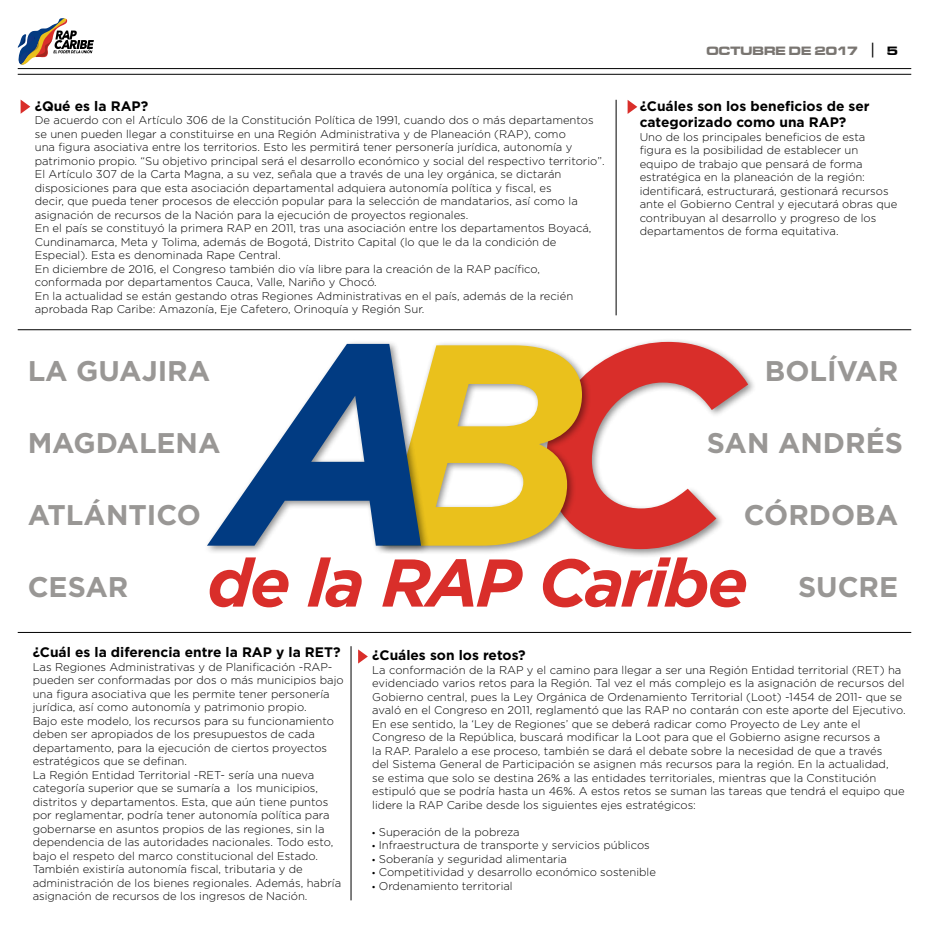
<style>
.page{position:relative;width:929px;height:929px;background:#fff}
.page>*{position:absolute;margin:0;border:0;box-sizing:border-box;transform-origin:0 0}
.t1{font:italic 700 67.25px "Gotham";letter-spacing:-.04em;color:#d92e2a}
.t2{font:700 28.38px "Gotham";color:#999795}
.t3{font:700 13.75px/16.5px "Gotham";color:#000}
.t4{font:12.5px "Microgramma D Bold Exte";color:#797571}
.t5{font:300 11.25px/13.5px "Gotham";color:#000}
.s1{font-family:"Tw Cen";font-size:17.5px;color:#000}
.s2{color:#000}
.s3{font-family:"Myriad Pro";font-weight:400}
</style>
<div class="page">
<hr style="left:18px;top:68px;width:893px;height:1px;background:#000">
<hr style="left:18px;top:74px;width:893px;height:1px;background:#000">
<svg style="left:18px;top:18px;width:76px;height:47px"></svg>
<div style="left:541px;top:337px;width:215px;height:221px;background:#000;opacity:.45"></div>
<svg style="left:591px;top:342px;width:157px;height:207px"></svg>
<div style="left:379px;top:341px;width:212px;height:213px;background:#000;opacity:.45"></div>
<svg style="left:430px;top:345px;width:152px;height:200px;fill:#eac11c"></svg>
<div style="left:203px;top:339px;width:227px;height:216px;background:#000;opacity:.45"></div>
<svg style="left:207px;top:344px;width:214px;height:201px"></svg>
<svg style="left:358px;top:649px;width:10px;height:14px"></svg>
<svg style="left:627px;top:100px;width:10px;height:14px"></svg>
<svg style="left:21px;top:100px;width:9px;height:14px"></svg>
<hr style="left:351px;top:646px;width:1px;height:254px;background:#000">
<hr style="left:615px;top:100px;width:1px;height:215px;background:#000">
<hr style="left:18px;top:329px;width:893px;height:1px;background:#000">
<hr style="left:18px;top:632px;width:893px;height:1px;background:#000">
<p class="t4" style="left:706px;top:42px;width:13px">OCTUBRE</p>
<p class="t4" style="left:788px;top:42px;width:111px">DE 2017 <span class="s1">|</span> <span class="s2">5</span></p>
<p class="t3" style="left:35px;top:97px;width:115px">¿Qué es la RAP?</p>
<p class="t5" style="left:35px;top:113px;width:571px">De acuerdo con el Artículo 306 de la Constitución Política de 1991, cuando dos o más departamentos se unen pueden llegar a constituirse en una Región Administrativa y de Planeación (RAP), como<br>una figura asociativa entre los territorios. Esto les permitirá tener personería jurídica, autonomía y patrimonio propio. “Su objetivo principal será el desarrollo económico y social del respectivo territorio”.<br>El Artículo 307 de la Carta Magna, a su vez, señala que a través de una ley orgánica, se dictarán disposiciones para que esta asociación departamental adquiera autonomía política y fiscal, es<br>decir, que pueda tener procesos de elección popular para la selección de mandatarios, así como la asignación de recursos de la Nación para la ejecución de proyectos regionales.<br>En el país se constituyó la primera RAP en 2011, tras una asociación entre los departamentos Boyacá, Cundinamarca, Meta y Tolima, además de Bogotá, Distrito Capital (lo que le da la condición de Especial). Esta es denominada Rape Central.<br>En diciembre de 2016, el Congreso también dio vía libre para la creación de la RAP pacífico, conformada por departamentos Cauca, Valle, Nariño y Chocó.<br>En la actualidad se están gestando otras Regiones Administrativas en el país, además de la recién aprobada Rap Caribe: Amazonía, Eje Cafetero, Orinoquía y Región Sur.</p>
<p class="t3" style="left:639px;top:97px;width:231px">¿Cuáles son los beneficios de ser categorizado como una RAP?</p>
<p class="t5" style="left:639px;top:129px;width:259px">Uno de los principales beneficios de esta figura es la posibilidad de establecer un equipo de trabajo que pensará de forma estratégica en la planeación de la región: identificará, estructurará, gestionará recursos ante el Gobierno Central y ejecutará obras que contribuyan al desarrollo y progreso de los departamentos de forma equitativa.</p>
<h2 class="t2" style="left:28px;top:352px;width:161px">La Guajira</h2>
<h2 class="t2" style="left:764px;top:352px;width:93px">Bolívar</h2>
<h2 class="t2" style="left:28px;top:424px;width:46px">Magdale</h2>
<h2 class="t2" style="left:176px;top:424px;width:41px">na</h2>
<h2 class="t2" style="left:706px;top:424px;width:193px">San Andrés</h2>
<h2 class="t2" style="left:28px;top:496px;width:151px">Atlántico</h2>
<h2 class="t2" style="left:743px;top:496px;width:67px">Córdoba</h2>
<h2 class="t2" style="left:28px;top:568px;width:42px">Cesar</h2>
<h1 class="t1" style="left:207px;top:538px;width:542px">de la RAP Caribe</h1>
<h2 class="t2" style="left:797px;top:568px;width:60px">Sucre</h2>
<p class="t3" style="left:33px;top:644px;width:309px">¿Cuál es la diferencia entre la RAP y la RET?</p>
<p class="t5" style="left:33px;top:659px;width:312px">Las Regiones Administrativas y de Planificación -RAP&shy;pueden ser conformadas por dos o más municipios bajo una figura asociativa que les permite tener personería jurídica, así como autonomía y patrimonio propio.<br>Bajo este modelo, los recursos para su funcionamiento deben ser apropiados de los presupuestos de cada departamento, para la ejecución de ciertos proyectos estratégicos que se definan.<br>La Región Entidad Territorial -RET- sería una nueva categoría superior que se sumaría a los municipios, distritos y departamentos. Esta, que aún tiene puntos por reglamentar, podría tener autonomía política para gobernarse en asuntos propios de las regiones, sin la dependencia de las autoridades nacionales. Todo esto, bajo el respeto del marco constitucional del Estado.<br>También existiría autonomía fiscal, tributaria y de administración de los bienes regionales. Además, habría asignación de recursos de los ingresos de Nación.</p>
<p class="t3" style="left:372px;top:647px;width:155px">¿Cuáles son los retos?</p>
<p class="t5" style="left:372px;top:662px;width:535px">La conformación de la RAP y el camino para llegar a ser una Región Entidad territorial (RET) ha evidenciado varios retos para la Región. Tal vez el más complejo es la asignación de recursos del Gobierno central, pues la Ley Orgánica de Ordenamiento Territorial (Loot) -1454 de 2011- que se avaló en el Congreso en 2011, reglamentó que las RAP no contarán con este aporte del Ejecutivo.<br>En ese sentido, la ‘Ley de Regiones’ que se deberá radicar como Proyecto de Ley ante el Congreso de la República, buscará modificar la Loot para que el Gobierno asigne recursos a<br>la RAP. Paralelo a ese proceso, también se dará el debate sobre la necesidad de que a través<br>del Sistema General de Participación se asignen más recursos para la región. En la actualidad,<br>se estima que solo se destina 26% a las entidades territoriales, mientras que la Constitución estipuló que se podría hasta un 46%. A estos retos se suman las tareas que tendrá el equipo que lidere la RAP Caribe desde los siguientes ejes estratégicos:</p>
<p class="t5" style="left:372px;top:824px;width:149px"><span class="s3">•</span> Superación de la pobreza</p>
<p class="t5" style="left:372px;top:838px;width:279px"><span class="s3">•</span> Infraestructura de transporte y servicios públicos</p>
<p class="t5" style="left:372px;top:851px;width:196px"><span class="s3">•</span> Soberanía y seguridad alimentaria</p>
<p class="t5" style="left:372px;top:865px;width:285px"><span class="s3">•</span> Competitividad y desarrollo económico sostenible</p>
<p class="t5" style="left:372px;top:878px;width:142px"><span class="s3">•</span> Ordenamiento territorial</p>
</div>
